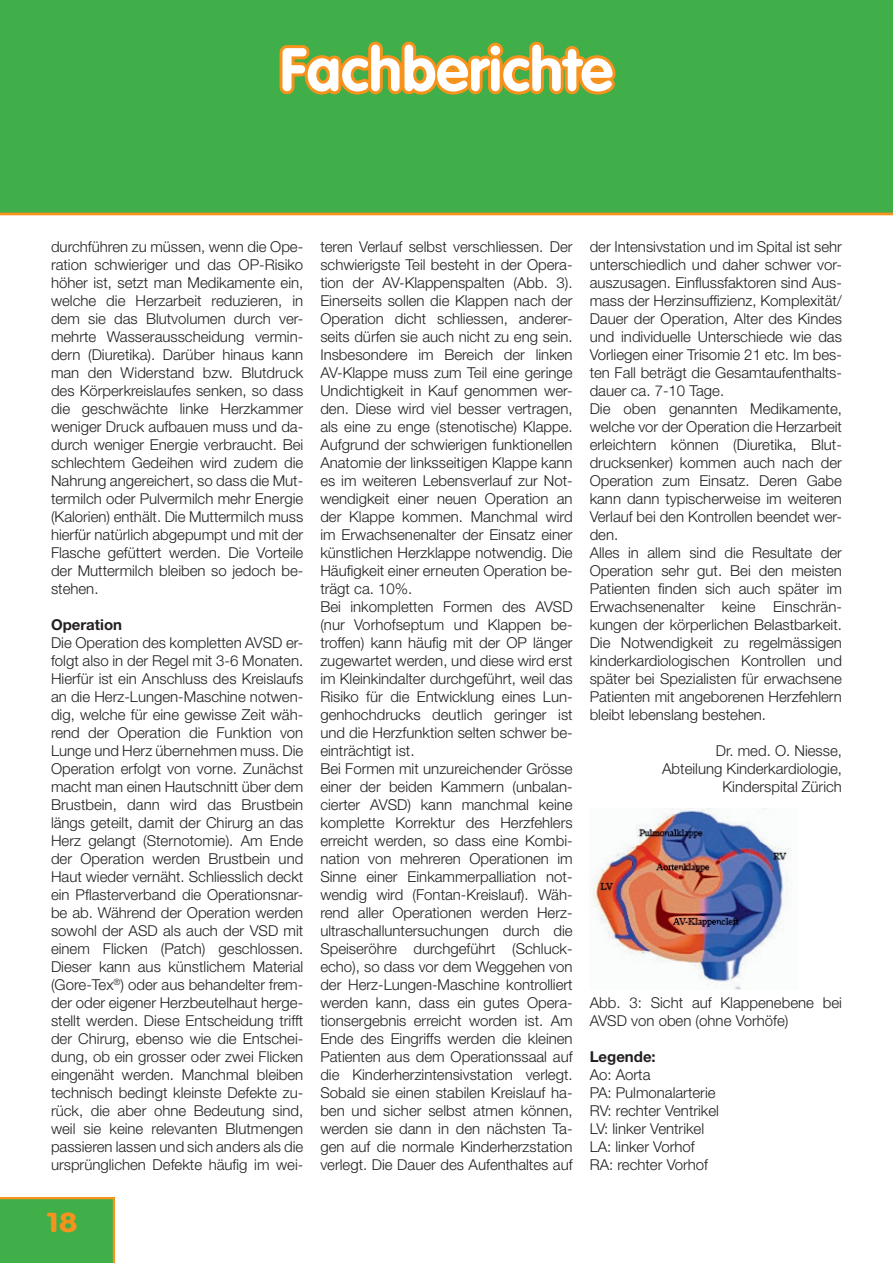
<style>
.page{position:relative;width:893px;height:1263px;background:#fff}
.page>*{position:absolute;margin:0;border:0;box-sizing:border-box;transform-origin:0 0}
.t1{font:700 60px "VAG Rounded Std";color:#fff}
.t2{font:700 27px "VAG Rounded Std";color:#f7931d;scale:1.26 1}
.t3{font:300 15px/18px "Helvetica Neue LT Std";color:#231f20}
.t4{font:700 15px "Helvetica Neue LT Std";color:#231f20}
</style>
<div class="page">
<div style="left:0;top:0;width:893px;height:213px;background:#40ae49"></div>
<svg style="left:279px;top:41px;width:337px;height:54px"></svg>
<svg style="left:0;top:1197px;width:115px;height:66px;background:#49ac46"></svg>
<hr style="left:0;top:213px;width:893px;height:2px;background:#f7931d">
<img style="left:590px;top:808px;width:202px;height:182px">
<h1 class="t1" style="left:280px;top:35px;width:335px">Fachberichte</h1>
<p class="t3" style="left:51px;top:237px;width:254px;text-align:justify">durchführen zu müssen, wenn die Ope&shy;ration schwieriger und das OP-Risiko höher ist, setzt man Medikamente ein, welche die Herzarbeit reduzieren, in dem sie das Blutvolumen durch ver&shy;mehrte Wasserausscheidung vermin&shy;dern (Diuretika). Darüber hinaus kann man den Widerstand bzw. Blutdruck des Körperkreislaufes senken, so dass die geschwächte linke Herzkammer weniger Druck aufbauen muss und da&shy;durch weniger Energie verbraucht. Bei schlechtem Gedeihen wird zudem die Nahrung angereichert, so dass die Mut&shy;termilch oder Pulvermilch mehr Energie (Kalorien) enthält. Die Muttermilch muss hierfür natürlich abgepumpt und mit der Flasche gefüttert werden. Die Vorteile der Muttermilch bleiben so jedoch be&shy;stehen.</p>
<p class="t4" style="left:51px;top:615px;width:73px">Operation</p>
<p class="t3" style="left:51px;top:633px;width:254px;text-align:justify">Die Operation des kompletten AVSD er&shy;folgt also in der Regel mit 3-6 Monaten.<br>Hierfür ist ein Anschluss des Kreislaufs an die Herz-Lungen-Maschine notwen&shy;dig, welche für eine gewisse Zeit wäh&shy;rend der Operation die Funktion von Lunge und Herz übernehmen muss. Die Operation erfolgt von vorne. Zunächst macht man einen Hautschnitt über dem Brustbein, dann wird das Brustbein längs geteilt, damit der Chirurg an das Herz gelangt (Sternotomie). Am Ende der Operation werden Brustbein und Haut wieder vernäht. Schliesslich deckt ein Pflasterverband die Operationsnar&shy;be ab. Während der Operation werden sowohl der ASD als auch der VSD mit einem Flicken (Patch) geschlossen.<br>Dieser kann aus künstlichem Material (Gore-Tex<sup>®</sup>) oder aus behandelter frem&shy;der oder eigener Herzbeutelhaut herge&shy;stellt werden. Diese Entscheidung trifft der Chirurg, ebenso wie die Entschei&shy;dung, ob ein grosser oder zwei Flicken eingenäht werden. Manchmal bleiben technisch bedingt kleinste Defekte zu&shy;rück, die aber ohne Bedeutung sind, weil sie keine relevanten Blutmengen passieren lassen und sich anders als die ursprünglichen Defekte häufig im wei-</p>
<h2 class="t2" style="left:46px;top:1206px;width:27px">18</h2>
<p class="t3" style="left:320px;top:237px;width:254px">teren Verlauf selbst verschliessen. Der schwierigste Teil besteht in der Opera&shy;tion der AV-Klappenspalten (Abb. 3).<br>Einerseits sollen die Klappen nach der Operation dicht schliessen, anderer&shy;seits dürfen sie auch nicht zu eng sein.<br>Insbesondere im Bereich der linken AV-Klappe muss zum Teil eine geringe Undichtigkeit in Kauf genommen wer&shy;den. Diese wird viel besser vertragen, als eine zu enge (stenotische) Klappe.<br>Aufgrund der schwierigen funktionellen Anatomie der linksseitigen Klappe kann es im weiteren Lebensverlauf zur Not&shy;wendigkeit einer neuen Operation an der Klappe kommen. Manchmal wird im Erwachsenenalter der Einsatz einer künstlichen Herzklappe notwendig. Die Häufigkeit einer erneuten Operation be&shy;trägt ca. 10%.<br>Bei inkompletten Formen des AVSD (nur Vorhofseptum und Klappen be&shy;troffen) kann häufig mit der OP länger zugewartet werden, und diese wird erst im Kleinkindalter durchgeführt, weil das Risiko für die Entwicklung eines Lun&shy;genhochdrucks deutlich geringer ist und die Herzfunktion selten schwer be&shy;einträchtigt ist.<br>Bei Formen mit unzureichender Grösse einer der beiden Kammern (unbalan&shy;cierter AVSD) kann manchmal keine komplette Korrektur des Herzfehlers erreicht werden, so dass eine Kombi&shy;nation von mehreren Operationen im Sinne einer Einkammerpalliation not&shy;wendig wird (Fontan-Kreislauf). Wäh&shy;rend aller Operationen werden Herz&shy;ultraschalluntersuchungen durch die Speiseröhre durchgeführt (Schluck&shy;echo), so dass vor dem Weggehen von der Herz-Lungen-Maschine kontrolliert werden kann, dass ein gutes Opera&shy;tionsergebnis erreicht worden ist. Am Ende des Eingriffs werden die kleinen Patienten aus dem Operationssaal auf die Kinderherzintensivstation verlegt.<br>Sobald sie einen stabilen Kreislauf ha&shy;ben und sicher selbst atmen können, werden sie dann in den nächsten Ta&shy;gen auf die normale Kinderherzstation verlegt. Die Dauer des Aufenthaltes auf</p>
<p class="t3" style="left:590px;top:237px;width:254px">der Intensivstation und im Spital ist sehr unterschiedlich und daher schwer vor&shy;auszusagen. Einflussfaktoren sind Aus&shy;mass der Herzinsuffizienz, Komplexität/ Dauer der Operation, Alter des Kindes und individuelle Unterschiede wie das Vorliegen einer Trisomie 21 etc. Im bes&shy;ten Fall beträgt die Gesamtaufenthalts&shy;dauer ca. 7-10 Tage.<br>Die oben genannten Medikamente, welche vor der Operation die Herzarbeit erleichtern können (Diuretika, Blut&shy;drucksenker) kommen auch nach der Operation zum Einsatz. Deren Gabe kann dann typischerweise im weiteren Verlauf bei den Kontrollen beendet wer&shy;den.<br>Alles in allem sind die Resultate der Operation sehr gut. Bei den meisten Patienten finden sich auch später im Erwachsenenalter keine Einschrän&shy;kungen der körperlichen Belastbarkeit.<br>Die Notwendigkeit zu regelmässigen kinderkardiologischen Kontrollen und später bei Spezialisten für erwachsene Patienten mit angeborenen Herzfehlern bleibt lebenslang bestehen.</p>
<p class="t3" style="left:662px;top:741px;width:181px;text-align:right">Dr. med. O. Niesse,<br>Abteilung Kinderkardiologie,<br>Kinderspital Zürich</p>
<p class="t3" style="left:590px;top:993px;width:254px">Abb. 3: Sicht auf Klappenebene bei<br>AVSD von oben (ohne Vorhöfe)</p>
<p class="t4" style="left:590px;top:1047px;width:68px">Legende:</p>
<p class="t3" style="left:590px;top:1065px;width:131px">Ao: Aorta<br>PA: Pulmonalarterie<br>RV: rechter Ventrikel<br>LV: linker Ventrikel<br>LA: linker Vorhof<br>RA: rechter Vorhof</p>
</div>
